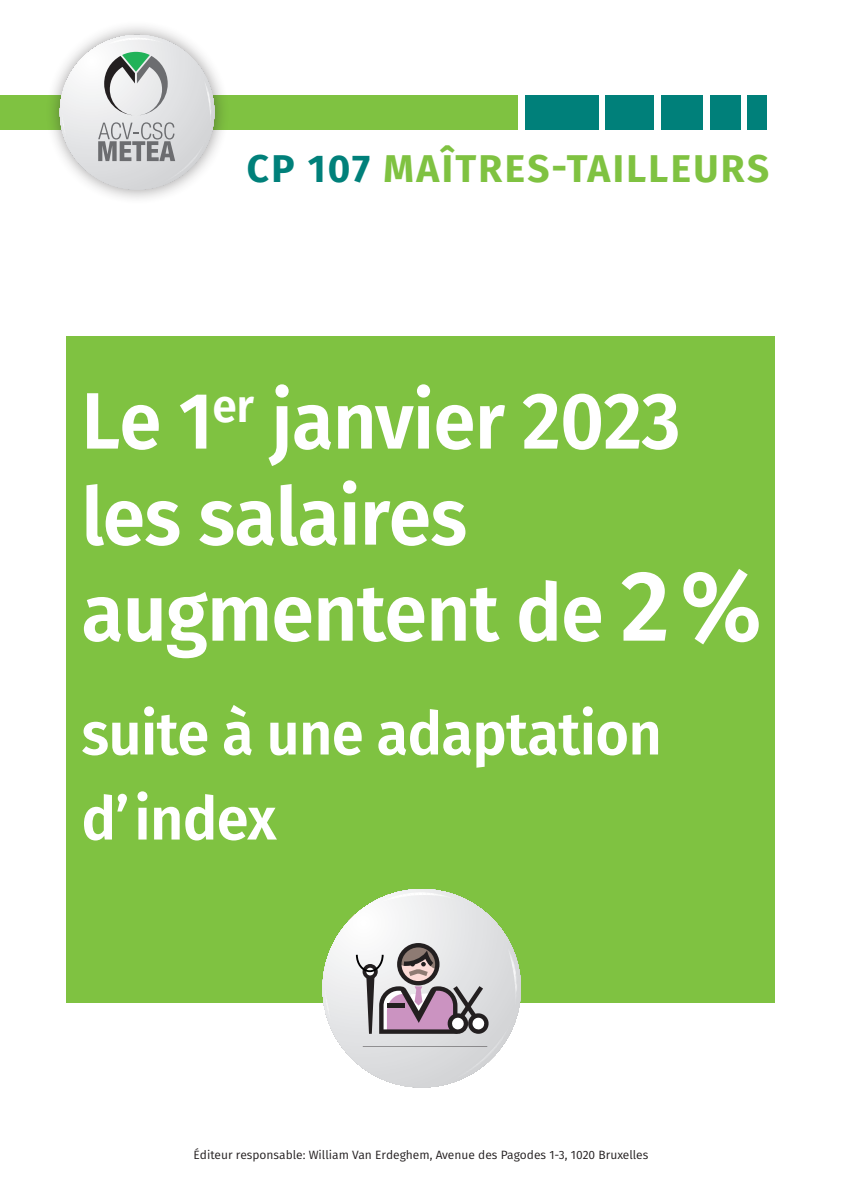
<style>
.page{position:relative;width:842px;height:1191px;background:#fff}
.page>*{position:absolute;margin:0;border:0;box-sizing:border-box;transform-origin:0 0}
.t1{font:600 80px/96px "Fira Sans";letter-spacing:-.01em;color:#fff;scale:.95 1}
.t2{font:600 60px/85px "Fira Sans";letter-spacing:-.01em;color:#fff;scale:.96 1}
.t3{font:700 38.7px "Fira Sans";letter-spacing:.06em;color:#7fc241}
.t4{font:12px "Fira Sans";color:#231f20}
.s1{color:#00807a}
.s2{font-size:100px}
</style>
<div class="page">
<div style="left:67px;top:336px;width:708px;height:666px;background:#7fc241"></div>
<div style="left:0;top:95px;width:517px;height:34px;background:#7fc241"></div>
<div style="left:525px;top:95px;width:73px;height:34px;background:#00807a"></div>
<div style="left:605px;top:95px;width:49px;height:34px;background:#00807a"></div>
<div style="left:661px;top:95px;width:42px;height:34px;background:#00807a"></div>
<div style="left:710px;top:95px;width:30px;height:34px;background:#00807a"></div>
<div style="left:747px;top:95px;width:20px;height:34px;background:#00807a"></div>
<div style="left:45px;top:20px;width:184px;height:185px;background:#231f20;opacity:.45"></div>
<svg style="left:60px;top:35px;width:154px;height:154px"></svg>
<svg style="left:322px;top:889px;width:199px;height:198px"></svg>
<hr style="left:363px;top:1046px;width:124px;height:1px;background:#231f20">
<p class="t3" style="left:247px;top:136px;width:524px"><span class="s1">CP 107</span> MAÎTRES-TAILLEURS</p>
<p class="t1" style="left:81px;top:368px;width:718px">Le 1<sup>er</sup> janvier 2023 les salaires augmentent de <span class="s2">2%</span></p>
<p class="t2" style="left:81px;top:687px;width:606px">suite à une adaptation d’index</p>
<p class="t4" style="left:194px;top:1145px;width:456px">Éditeur responsable: William Van Erdeghem, Avenue des Pagodes 1-3, 1020 Bruxelles</p>
</div>
